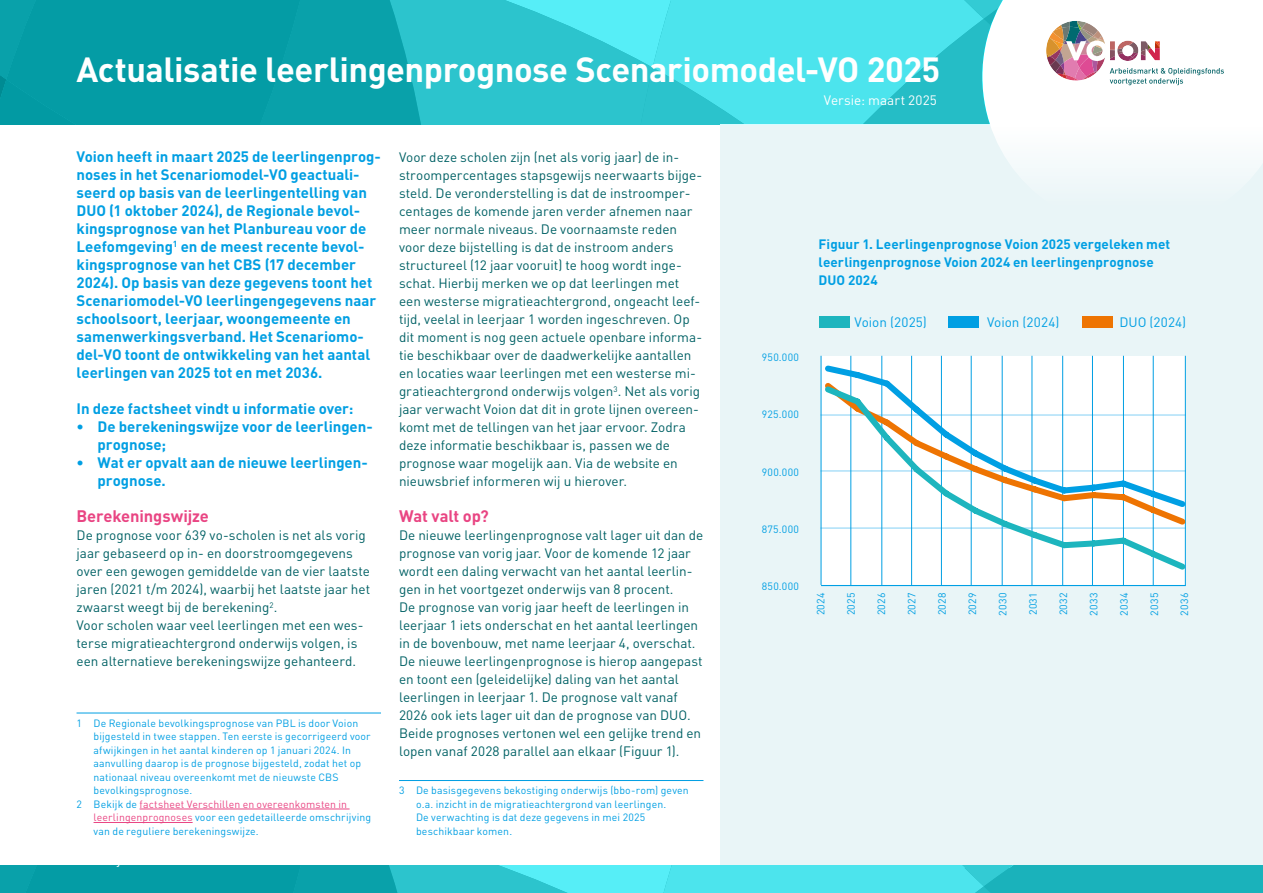
<style>
.page{position:relative;width:1263px;height:893px;background:#fff}
.page>*{position:absolute;margin:0;border:0;box-sizing:border-box;transform-origin:0 0}
.t1{font:700 34.5px "DIN";letter-spacing:-.015em;color:#fff}
.t2{font:700 16.5px "DIN";letter-spacing:-.01em;color:#e94583}
.t3{font:700 15px/18px "DIN";color:#009fe3}
.t4{font:13.5px/18px "DIN";color:#006165}
.t5{font:700 13.5px/18px "DIN";color:#009fe3}
.t6{font:13.5px "DIN";color:#009fe3}
.t7{font:13.5px "DIN";color:#fff}
.t8{font:10.5px/13.5px "DIN";letter-spacing:.015em;color:#009fe3}
.t9{font:10.5px "DIN";letter-spacing:.01em;color:#e94583}
.s1{color:#009fe3}
.s2{color:#e94583}
</style>
<div class="page">
<div style="left:720px;top:124px;width:543px;height:743px;background:#e9f5f7"></div>
<div style="left:982px;top:124px;width:281px;height:44px;background:#f9fcfc"></div>
<svg style="left:1046px;top:21px;width:178px;height:65px"></svg>
<div style="left:949px;top:316px;width:30px;height:12px;background:#009fe3"></div>
<div style="left:1083px;top:316px;width:30px;height:12px;background:#ee7402"></div>
<div style="left:819px;top:316px;width:31px;height:12px;background:#1db5be"></div>
<svg style="left:0;top:0;width:1003px;height:124px;background:#28bec7"></svg>
<svg style="left:0;top:865px;width:1263px;height:28px;background:#28c0c9"></svg>
<hr style="left:77px;top:713px;width:304px;height:1px;background:#009fe3">
<hr style="left:140px;top:809px;width:210px;height:1px;background:#e94583">
<hr style="left:94px;top:822px;width:99px;height:1px;background:#e94583">
<hr style="left:399px;top:780px;width:304px;height:1px;background:#009fe3">
<div style="left:821px;top:356px;width:365px;height:230px;background:#fff"></div>
<hr style="left:821px;top:585px;width:365px;height:1px;background:#009fe3">
<hr style="left:821px;top:356px;width:1px;height:229px;background:#009fe3">
<hr style="left:941px;top:356px;width:1px;height:229px;background:#009fe3">
<hr style="left:1062px;top:356px;width:1px;height:229px;background:#009fe3">
<hr style="left:881px;top:356px;width:1px;height:229px;background:#009fe3">
<hr style="left:1002px;top:356px;width:1px;height:229px;background:#009fe3">
<hr style="left:1123px;top:356px;width:1px;height:229px;background:#009fe3">
<hr style="left:850px;top:356px;width:1px;height:229px;background:#009fe3">
<hr style="left:971px;top:356px;width:1px;height:229px;background:#009fe3">
<hr style="left:1092px;top:356px;width:1px;height:229px;background:#009fe3">
<hr style="left:911px;top:356px;width:1px;height:229px;background:#009fe3">
<hr style="left:1031px;top:356px;width:1px;height:229px;background:#009fe3">
<hr style="left:1153px;top:356px;width:1px;height:229px;background:#009fe3">
<hr style="left:1185px;top:356px;width:1px;height:229px;background:#009fe3">
<svg style="left:821px;top:361px;width:365px;height:21px"></svg>
<svg style="left:820px;top:382px;width:366px;height:193px"></svg>
<h1 class="t1" style="left:77px;top:47px;width:865px">Actualisatie leerlingenprognose Scenariomodel-VO 2025</h1>
<p class="t7" style="left:824px;top:92px;width:115px">Versie: maart 2025</p>
<p class="t3" style="left:77px;top:147px;width:306px">Voion heeft in maart 2025 de leerlingenprog&shy;noses in het Scenariomodel-VO geactuali&shy;seerd op basis van de leerlingentelling van DUO (1 oktober 2024), de Regionale bevol&shy;kingsprognose van het Planbureau voor de Leefomgeving<sup>1</sup> en de meest recente bevol&shy;kingsprognose van het CBS (17 december 2024). Op basis van deze gegevens toont het Scenariomodel-VO leerlingengegevens naar schoolsoort, leerjaar, woongemeente en samenwerkingsverband. Het Scenariomo&shy;del-VO toont de ontwikkeling van het aantal leerlingen van 2025 tot en met 2036.</p>
<p class="t3" style="left:77px;top:399px;width:278px">In deze factsheet vindt u informatie over:</p>
<p class="t3" style="left:98px;top:417px;width:277px;text-indent:-21px">• De berekeningswijze voor de leerlingen&shy;prognose;</p>
<p class="t3" style="left:98px;top:453px;width:272px;text-indent:-21px">• Wat er opvalt aan de nieuwe leerlingen&shy;prognose.</p>
<p class="t2" style="left:77px;top:505px;width:134px">Berekeningswijze</p>
<p class="t4" style="left:77px;top:526px;width:295px">De prognose voor 639 vo-scholen is net als vorig jaar gebaseerd op in- en doorstroomgegevens over een gewogen gemiddelde van de vier laatste jaren (2021 t/m 2024), waarbij het laatste jaar het zwaarst weegt bij de berekening<sup>2</sup>.<br>Voor scholen waar veel leerlingen met een wes&shy;terse migratieachtergrond onderwijs volgen, is een alternatieve berekeningswijze gehanteerd.</p>
<p class="t8" style="left:77px;top:716px;width:283px">1 De Regionale bevolkingsprognose van PBL is door Voion</p>
<p class="t8" style="left:94px;top:729px;width:279px">bijgesteld in twee stappen. Ten eerste is gecorrigeerd voor</p>
<p class="t8" style="left:94px;top:743px;width:259px">afwijkingen in het aantal kinderen op 1 januari 2024. In</p>
<p class="t8" style="left:94px;top:756px;width:269px">aanvulling daarop is de prognose bijgesteld, zodat het op</p>
<p class="t8" style="left:94px;top:770px;width:247px">nationaal niveau overeenkomt met de nieuwste CBS</p>
<p class="t8" style="left:94px;top:783px;width:100px">bevolkingsprognose.</p>
<p class="t9" style="left:77px;top:797px;width:272px"><span class="s1">2 Bekijk de</span> factsheet Verschillen en overeenkomsten in</p>
<p class="t8" style="left:94px;top:810px;width:279px"><span class="s2">leerlingenprognoses</span> voor een gedetailleerde omschrijving</p>
<p class="t8" style="left:94px;top:824px;width:167px">van de reguliere berekeningswijze.</p>
<p class="t4" style="left:399px;top:148px;width:305px">Voor deze scholen zijn (net als vorig jaar) de in&shy;stroompercentages stapsgewijs neerwaarts bijge&shy;steld. De veronderstelling is dat de instroomper&shy;centages de komende jaren verder afnemen naar meer normale niveaus. De voornaamste reden voor deze bijstelling is dat de instroom anders structureel (12 jaar vooruit) te hoog wordt inge&shy;schat. Hierbij merken we op dat leerlingen met een westerse migratieachtergrond, ongeacht leef&shy;tijd, veelal in leerjaar 1 worden ingeschreven. Op dit moment is nog geen actuele openbare informa&shy;tie beschikbaar over de daadwerkelijke aantallen en locaties waar leerlingen met een westerse mi&shy;gratieachtergrond onderwijs volgen<sup>3</sup>. Net als vorig jaar verwacht Voion dat dit in grote lijnen overeen&shy;komt met de tellingen van het jaar ervoor. Zodra deze informatie beschikbaar is, passen we de prognose waar mogelijk aan. Via de website en nieuwsbrief informeren wij u hierover.</p>
<p class="t2" style="left:399px;top:505px;width:91px">Wat valt op?</p>
<p class="t4" style="left:399px;top:526px;width:306px">De nieuwe leerlingenprognose valt lager uit dan de prognose van vorig jaar. Voor de komende 12 jaar wordt een daling verwacht van het aantal leerlin&shy;gen in het voortgezet onderwijs van 8 procent.<br>De prognose van vorig jaar heeft de leerlingen in leerjaar 1 iets onderschat en het aantal leerlingen in de bovenbouw, met name leerjaar 4, overschat.<br>De nieuwe leerlingenprognose is hierop aangepast en toont een (geleidelijke) daling van het aantal leerlingen in leerjaar 1. De prognose valt vanaf 2026 ook iets lager uit dan de prognose van DUO.<br>Beide prognoses vertonen wel een gelijke trend en lopen vanaf 2028 parallel aan elkaar (Figuur 1).</p>
<p class="t8" style="left:416px;top:783px;width:274px;text-indent:-17px">3 De basisgegevens bekostiging onderwijs (bbo-rom) geven o.a. inzicht in de migratieachtergrond van leerlingen.<br>De verwachting is dat deze gegevens in mei 2025 beschikbaar komen.</p>
<p class="t8" style="left:762px;top:351px;width:39px">950.000</p>
<p class="t8" style="left:762px;top:408px;width:39px">925.000</p>
<p class="t8" style="left:762px;top:465px;width:39px">900.000</p>
<p class="t5" style="left:819px;top:235px;width:353px">Figuur 1. Leerlingenprognose Voion 2025 vergeleken met leerlingenprognose Voion 2024 en leerlingenprognose<br>DUO 2024</p>
<p class="t6" style="left:855px;top:314px;width:74px">Voion (2025)</p>
<p class="t6" style="left:987px;top:314px;width:74px">Voion (2024)</p>
<p class="t6" style="left:1119px;top:314px;width:68px">DUO (2024)</p>
<p class="t8" style="left:762px;top:522px;width:39px">875.000</p>
<p class="t8" style="left:762px;top:579px;width:39px">850.000</p>
<p class="t8" style="left:814px;top:615px;width:24px;rotate:-90deg">2024</p>
<p class="t8" style="left:844px;top:615px;width:24px;rotate:-90deg">2025</p>
<p class="t8" style="left:874px;top:615px;width:24px;rotate:-90deg">2026</p>
<p class="t8" style="left:905px;top:615px;width:24px;rotate:-90deg">2027</p>
<p class="t8" style="left:935px;top:615px;width:24px;rotate:-90deg">2028</p>
<p class="t8" style="left:965px;top:615px;width:24px;rotate:-90deg">2029</p>
<p class="t8" style="left:996px;top:615px;width:24px;rotate:-90deg">2030</p>
<p class="t8" style="left:1026px;top:615px;width:24px;rotate:-90deg">2031</p>
<p class="t8" style="left:1056px;top:615px;width:24px;rotate:-90deg">2032</p>
<p class="t8" style="left:1087px;top:616px;width:25px;rotate:-90deg">2033</p>
<p class="t8" style="left:1117px;top:616px;width:25px;rotate:-90deg">2034</p>
<p class="t8" style="left:1147px;top:615px;width:24px;rotate:-90deg">2035</p>
<p class="t8" style="left:1177px;top:616px;width:24px;rotate:-90deg">2036</p>
</div>
